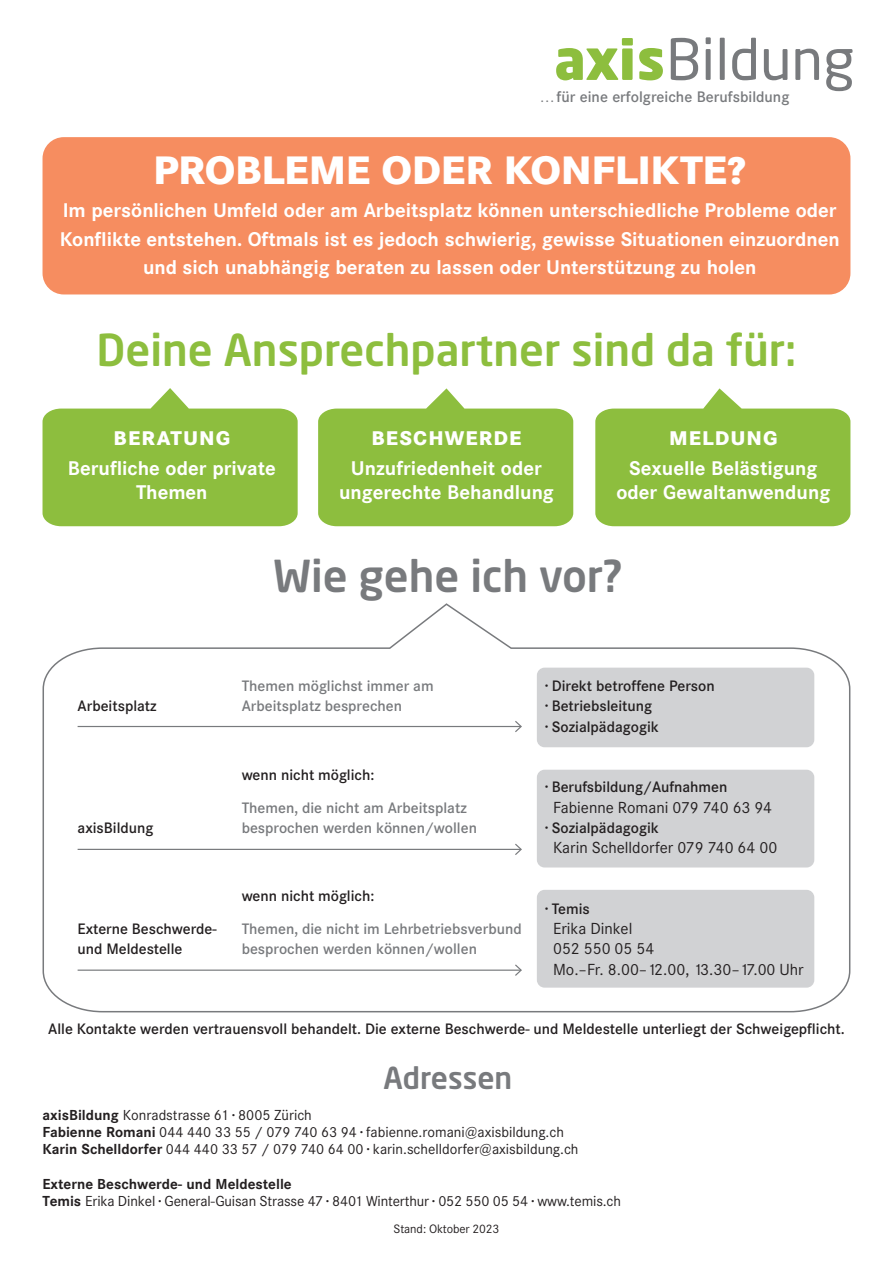
<style>
.page{position:relative;width:893px;height:1263px;background:#fff}
.page>*{position:absolute;margin:0;border:0;box-sizing:border-box;transform-origin:0 0}
.t1{font:500 43.5px "Neo Sans Std";color:#8dbe3e}
.t2{font:500 43.5px "Neo Sans Std";color:#787a7d}
.t3{font:800 39px "Corporate SBQ";letter-spacing:-.01em;color:#fff}
.t4{font:500 30px "Neo Sans Std";color:#787a7d}
.t5{font:700 19.5px/24px "Corporate SBQ";letter-spacing:-.005em;color:#fff;text-align:center}
.t6{font:800 19.5px "Corporate SBQ";letter-spacing:.055em;color:#fff}
.t7{font:600 15.75px/20.2px "Corporate S";color:#231f20}
.t8{font:600 15.75px/20.2px "Corporate S";color:#787a7d}
.t9{font:15.75px/20.2px "Corporate SBQ";color:#231f20}
.t10{font:500 15px "Corporate SBQ";color:#787a7d}
.t11{font:14.25px/17.2px "Corporate SBQ";color:#231f20}
.t12{font:12px "Corporate SBQ";letter-spacing:-.01em;color:#231f20}
.s1{font-weight:700}
.s2{font-family:"Corporate S";font-weight:600}
</style>
<div class="page">
<svg style="left:43px;top:388px;width:255px;height:138px;background:#9dc75a"></svg>
<svg style="left:42px;top:603px;width:809px;height:410px"></svg>
<svg style="left:318px;top:388px;width:255px;height:138px;background:#9dc759"></svg>
<svg style="left:595px;top:388px;width:255px;height:138px;background:#9dc759"></svg>
<div style="left:43px;top:137px;width:807px;height:157px;background:#f68d60;border-radius:21px"></div>
<div style="left:537px;top:668px;width:277px;height:79px;background:#d1d2d4;border-radius:8px"></div>
<div style="left:537px;top:770px;width:277px;height:97px;background:#d1d2d4;border-radius:8px"></div>
<div style="left:537px;top:890px;width:277px;height:98px;background:#d1d2d4;border-radius:8px"></div>
<svg style="left:671px;top:37px;width:181px;height:54px"></svg>
<svg style="left:556px;top:38px;width:107px;height:42px"></svg>
<hr style="left:78px;top:849px;width:443px;height:1px;background:#787a7d">
<svg style="left:514px;top:842px;width:9px;height:14px"></svg>
<hr style="left:78px;top:969px;width:443px;height:2px;background:#787a7d">
<svg style="left:514px;top:963px;width:9px;height:14px"></svg>
<hr style="left:78px;top:726px;width:443px;height:1px;background:#787a7d">
<svg style="left:514px;top:719px;width:9px;height:14px"></svg>
<p class="t10" style="left:540px;top:88px;width:251px">…für eine erfolgreiche Berufsbildung</p>
<h2 class="t3" style="left:153px;top:145px;width:595px">PROBLEME ODER KONFLIKTE?</h2>
<p class="t5" style="left:60px;top:197px;width:781px;line-height:28.5px">Im persönlichen Umfeld oder am Arbeitsplatz können unterschiedliche Probleme oder<br>Konflikte entstehen. Oftmals ist es jedoch schwierig, gewisse Situationen einzuordnen und sich unabhängig beraten zu lassen oder Unterstützung zu holen</p>
<h1 class="t1" style="left:97px;top:322px;width:701px">Deine Ansprechpartner sind da für:</h1>
<p class="t6" style="left:114px;top:426px;width:118px">BERATUNG</p>
<p class="t5" style="left:68px;top:457px;width:210px">Berufliche oder private<br>Themen</p>
<p class="t6" style="left:371px;top:426px;width:151px">BESCHWERDE</p>
<p class="t5" style="left:339px;top:457px;width:216px">Unzufriedenheit oder ungerechte Behandlung</p>
<p class="t6" style="left:669px;top:426px;width:110px">MELDUNG</p>
<p class="t5" style="left:616px;top:457px;width:215px">Sexuelle Belästigung oder Gewaltanwendung</p>
<h1 class="t2" style="left:273px;top:549px;width:350px">Wie gehe ich vor?</h1>
<p class="t7" style="left:78px;top:696px;width:81px">Arbeitsplatz</p>
<p class="t7" style="left:78px;top:818px;width:77px">axisBildung</p>
<p class="t7" style="left:78px;top:919px;width:141px">Externe Beschwerde&shy;und Meldestelle</p>
<p class="t8" style="left:242px;top:676px;width:194px">Themen möglichst immer am<br>Arbeitsplatz besprechen</p>
<p class="t7" style="left:242px;top:764px;width:134px">wenn nicht möglich:</p>
<p class="t8" style="left:242px;top:797px;width:237px">Themen, die nicht am Arbeitsplatz besprochen werden können/wollen</p>
<p class="t7" style="left:242px;top:886px;width:134px">wenn nicht möglich:</p>
<p class="t8" style="left:242px;top:919px;width:281px">Themen, die nicht im Lehrbetriebsverbund besprochen werden können/wollen</p>
<p class="t7" style="left:545px;top:676px;width:171px">· Direkt betroffene Person · Betriebsleitung<br>· Sozialpädagogik</p>
<p class="t7" style="left:545px;top:777px;width:184px">· Berufsbildung/Aufnahmen</p>
<p class="t9" style="left:553px;top:797px;width:221px">Fabienne Romani 079 740 63 94</p>
<p class="t7" style="left:545px;top:818px;width:115px">· Sozialpädagogik</p>
<p class="t9" style="left:553px;top:838px;width:226px">Karin Schelldorfer 079 740 64 00</p>
<p class="t7" style="left:545px;top:899px;width:46px">· Temis</p>
<p class="t9" style="left:553px;top:919px;width:252px">Erika Dinkel<br>052 550 05 54<br>Mo.–Fr. 8.00–12.00, 13.30–17.00 Uhr</p>
<p class="t7" style="left:48px;top:1019px;width:798px">Alle Kontakte werden vertrauensvoll behandelt. Die externe Beschwerde- und Meldestelle unterliegt der Schweigepflicht.</p>
<h3 class="t4" style="left:383px;top:1059px;width:130px">Adressen</h3>
<p class="t11" style="left:43px;top:1106px;width:537px"><span class="s1">axisBildung</span> Konradstrasse 61 <span class="s2">·</span> 8005 Zürich<br><span class="s1">Fabienne Romani</span> 044 440 33 55 / 079 740 63 94 <span class="s2">·</span> fabienne.romani@axisbildung.ch<br><span class="s1">Karin Schelldorfer</span> 044 440 33 57 / 079 740 64 00 <span class="s2">·</span> karin.schelldorfer@axisbildung.ch</p>
<p class="t11" style="left:43px;top:1175px;width:580px"><span class="s1">Externe Beschwerde- und Meldestelle<br>Temis</span> Erika Dinkel <span class="s2">·</span> General-Guisan Strasse 47 <span class="s2">·</span> 8401 Winterthur <span class="s2">·</span> 052 550 05 54 <span class="s2">·</span> www.temis.ch</p>
<p class="t12" style="left:394px;top:1222px;width:107px">Stand: Oktober 2023</p>
</div>
